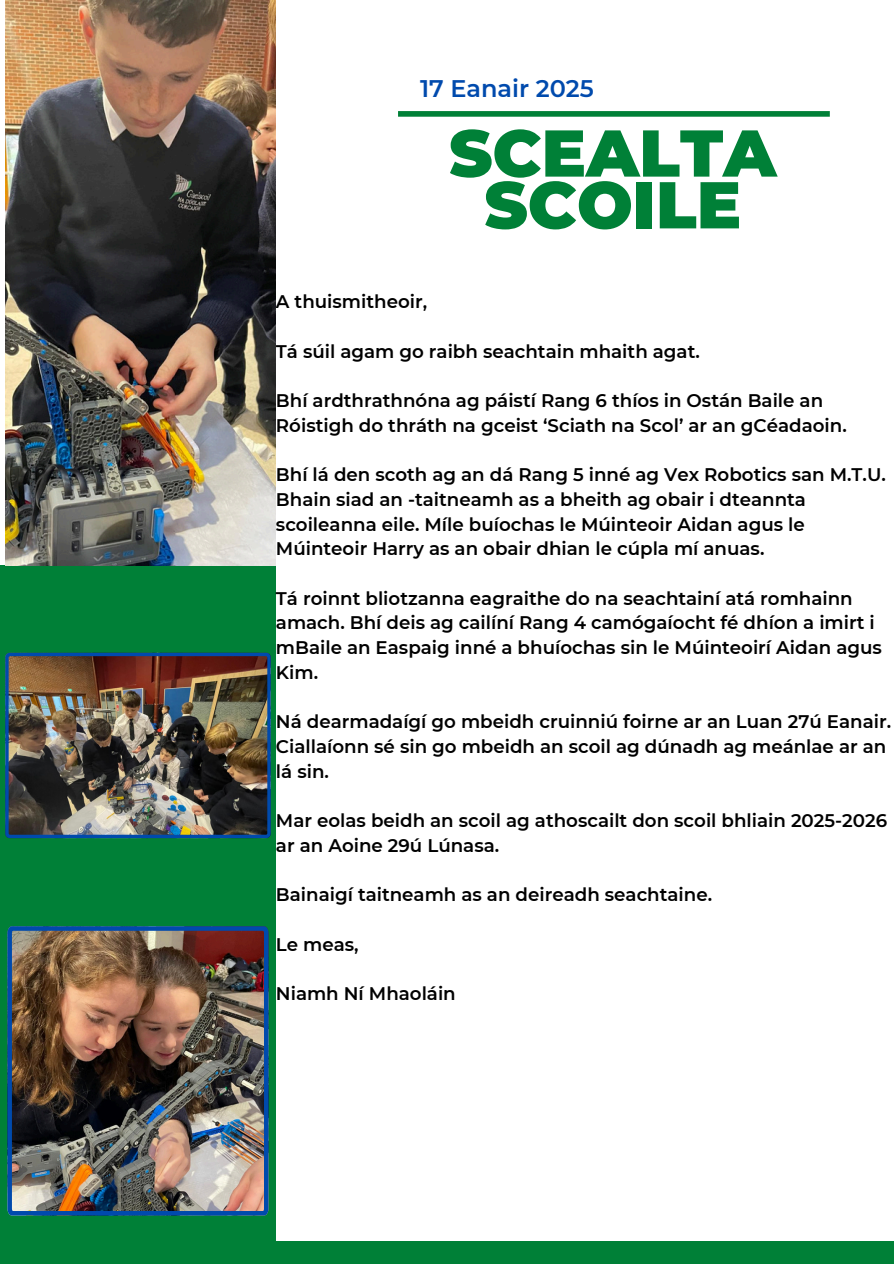
<style>
.page{position:relative;width:894px;height:1264px;background:#fff}
.page>*{position:absolute;margin:0;border:0;box-sizing:border-box;transform-origin:0 0}
.t1{font:900 66px/51.8px "Montserrat";color:#008037;text-align:center}
.t2{font:600 24px "Montserrat";color:#004aad}
.t3{font:600 18.3px/24.8px "Montserrat";color:#000}
</style>
<div class="page">
<div style="left:0;top:1240px;width:893px;height:23px;background:#008037"></div>
<div style="left:398px;top:111px;width:431px;height:6px;background:#008037"></div>
<div style="left:0;top:564px;width:276px;height:676px;background:#008037"></div>
<img style="left:5px;top:652px;width:265px;height:186px">
<img style="left:7px;top:926px;width:261px;height:289px">
<img style="left:5px;top:0;width:270px;height:565px">
<p class="t2" style="left:420px;top:73px;width:175px">17 Eanair 2025</p>
<p class="t1" style="left:449px;top:127px;width:329px">SCEALTA<br>SCOILE</p>
<p class="t3" style="left:276px;top:289px;width:153px">A thuismitheoir,</p>
<h1 class="t3" style="left:276px;top:338px;width:425px">Tá súil agam go raibh seachtain mhaith agat.</h1>
<p class="t3" style="left:276px;top:388px;width:572px">Bhí ardthrathnóna ag páistí Rang 6 thíos in Ostán Baile an<br>Róistigh do thráth na gceist ‘Sciath na Scol’ ar an gCéadaoin.</p>
<p class="t3" style="left:276px;top:462px;width:611px">Bhí lá den scoth ag an dá Rang 5 inné ag Vex Robotics san M.T.U.<br>Bhain siad an -taitneamh as a bheith ag obair i dteannta scoileanna eile. Míle buíochas le Múinteoir Aidan agus le Múinteoir Harry as an obair dhian le cúpla mí anuas.</p>
<p class="t3" style="left:276px;top:586px;width:607px">Tá roinnt bliotzanna eagraithe do na seachtainí atá romhainn amach. Bhí deis ag cailíní Rang 4 camógaíocht fé dhíon a imirt i mBaile an Easpaig inné a bhuíochas sin le Múinteoirí Aidan agus Kim.</p>
<p class="t3" style="left:276px;top:709px;width:616px">Ná dearmadaígí go mbeidh cruinniú foirne ar an Luan 27ú Eanair.<br>Ciallaíonn sé sin go mbeidh an scoil ag dúnadh ag meánlae ar an lá sin.</p>
<p class="t3" style="left:276px;top:808px;width:612px">Mar eolas beidh an scoil ag athoscailt don scoil bhliain 2025-2026 ar an Aoine 29ú Lúnasa.</p>
<p class="t3" style="left:276px;top:882px;width:437px">Bainaigí taitneamh as an deireadh seachtaine.</p>
<p class="t3" style="left:276px;top:931px;width:84px">Le meas,</p>
<p class="t3" style="left:276px;top:981px;width:181px">Niamh Ní Mhaoláin</p>
</div>
